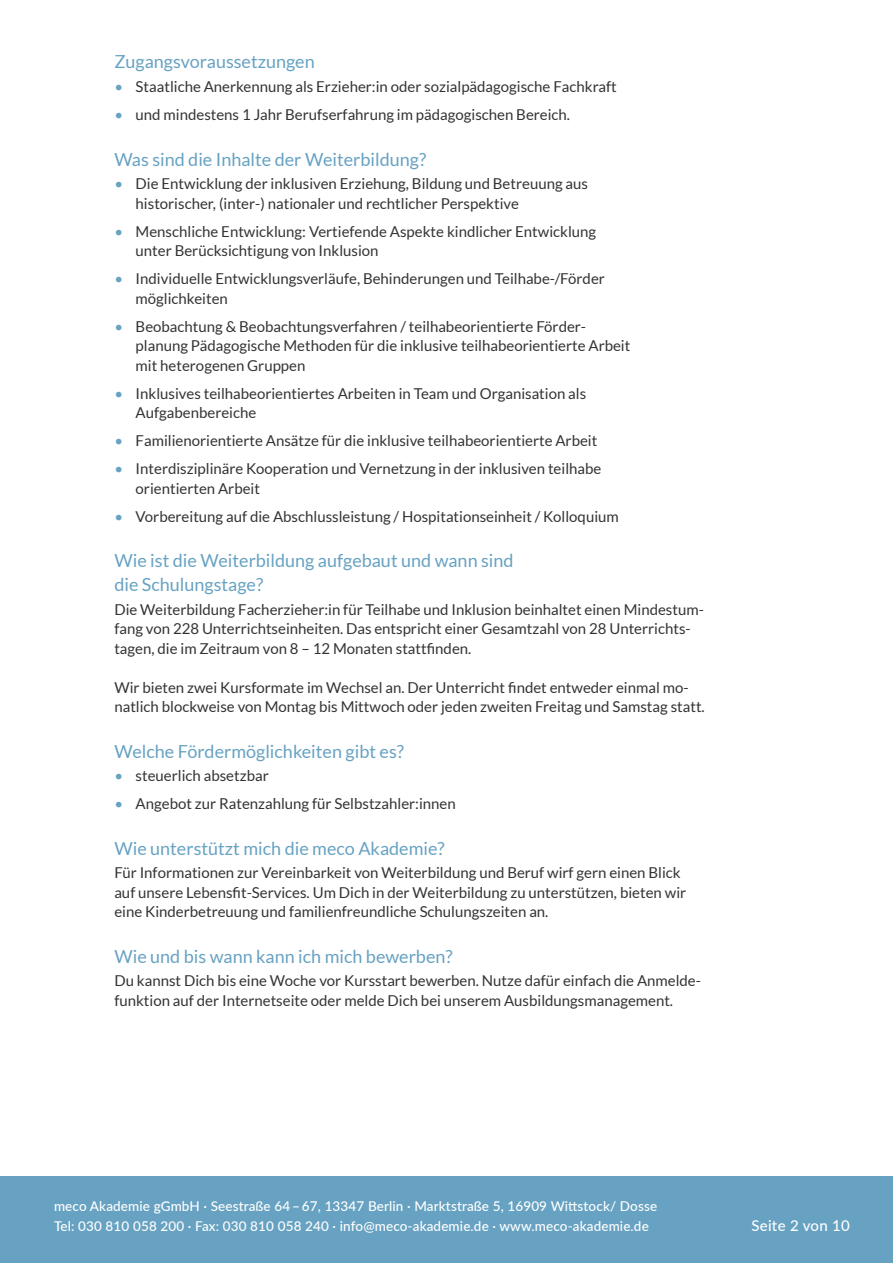
<style>
.page{position:relative;width:893px;height:1263px;background:#fff}
.page>*{position:absolute;margin:0;border:0;box-sizing:border-box;transform-origin:0 0}
.t1{font:18px/24px "Lato";color:#67a2c2}
.Fließtext_letzter{font:15px/19.5px "Lato";color:#333}
.Fließtext{font:15px/19.5px "Lato";color:#333}
.t2{font:500 15px "Lato";letter-spacing:.02em;color:#fff}
.t3{font:500 13.5px/19.5px "Lato";letter-spacing:.01em;color:#fff}
.s1{color:#67a2c2}
</style>
<div class="page">
<div style="left:0;top:1177px;width:893px;height:86px;background:#67a2c2"></div>
<h3 class="t1" style="left:114px;top:50px;width:202px">Zugangsvoraussetzungen</h3>
<p class="Fließtext_letzter" style="left:114px;top:77px;width:504px"><span class="s1">•</span> Staatliche Anerkennung als Erzieher:in oder sozialpädagogische Fachkraft</p>
<p class="Fließtext_letzter" style="left:114px;top:105px;width:457px"><span class="s1">•</span> und mindestens 1 Jahr Berufserfahrung im pädagogischen Bereich.</p>
<h3 class="t1" style="left:114px;top:147px;width:313px">Was sind die Inhalte der Weiterbildung?</h3>
<p class="Fließtext_letzter" style="left:136px;top:174px;width:454px;text-indent:-21px"><span class="s1">•</span> Die Entwicklung der inklusiven Erziehung, Bildung und Betreuung aus historischer, (inter-) nationaler und rechtlicher Perspektive</p>
<p class="Fließtext_letzter" style="left:136px;top:221px;width:462px;text-indent:-21px"><span class="s1">•</span> Menschliche Entwicklung: Vertiefende Aspekte kindlicher Entwicklung unter Berücksichtigung von Inklusion</p>
<p class="Fließtext_letzter" style="left:136px;top:269px;width:471px;text-indent:-21px"><span class="s1">•</span> Individuelle Entwicklungsverläufe, Behinderungen und Teilhabe-/Förder möglichkeiten</p>
<p class="Fließtext_letzter" style="left:136px;top:316px;width:496px;text-indent:-21px"><span class="s1">•</span> Beobachtung &amp; Beobachtungsverfahren / teilhabeorientierte Förder&shy;planung Pädagogische Methoden für die inklusive teilhabeorientierte Arbeit mit heterogenen Gruppen</p>
<p class="Fließtext_letzter" style="left:136px;top:383px;width:452px;text-indent:-21px"><span class="s1">•</span> Inklusives teilhabeorientiertes Arbeiten in Team und Organisation als<br>Aufgabenbereiche</p>
<p class="Fließtext_letzter" style="left:114px;top:431px;width:484px"><span class="s1">•</span> Familienorientierte Ansätze für die inklusive teilhabeorientierte Arbeit</p>
<p class="Fließtext_letzter" style="left:136px;top:459px;width:467px;text-indent:-21px"><span class="s1">•</span> Interdisziplinäre Kooperation und Vernetzung in der inklusiven teilhabe orientierten Arbeit</p>
<p class="Fließtext_letzter" style="left:114px;top:507px;width:506px"><span class="s1">•</span> Vorbereitung auf die Abschlussleistung / Hospitationseinheit / Kolloquium</p>
<h3 class="t1" style="left:114px;top:548px;width:401px">Wie ist die Weiterbildung aufgebaut und wann sind die Schulungstage?</h3>
<p class="Fließtext_letzter" style="left:114px;top:600px;width:591px">Die Weiterbildung Facherzieher:in für Teilhabe und Inklusion beinhaltet einen Mindestum&shy;fang von 228 Unterrichtseinheiten. Das entspricht einer Gesamtzahl von 28 Unterrichts&shy;tagen, die im Zeitraum von 8 – 12 Monaten stattfinden.</p>
<p class="Fließtext_letzter" style="left:114px;top:678px;width:592px">Wir bieten zwei Kursformate im Wechsel an. Der Unterricht findet entweder einmal mo&shy;natlich blockweise von Montag bis Mittwoch oder jeden zweiten Freitag und Samstag statt.</p>
<h3 class="t1" style="left:114px;top:739px;width:291px">Welche Fördermöglichkeiten gibt es?</h3>
<p class="Fließtext_letzter" style="left:114px;top:766px;width:156px"><span class="s1">•</span> steuerlich absetzbar</p>
<p class="Fließtext_letzter" style="left:114px;top:794px;width:343px"><span class="s1">•</span> Angebot zur Ratenzahlung für Selbstzahler:innen</p>
<h3 class="t1" style="left:114px;top:836px;width:332px">Wie unterstützt mich die meco Akademie?</h3>
<p class="Fließtext_letzter" style="left:114px;top:863px;width:573px">Für Informationen zur Vereinbarkeit von Weiterbildung und Beruf wirf gern einen Blick auf unsere Lebensfit-Services. Um Dich in der Weiterbildung zu unterstützen, bieten wir eine Kinderbetreuung und familienfreundliche Schulungszeiten an.</p>
<h3 class="t1" style="left:114px;top:944px;width:340px">Wie und bis wann kann ich mich bewerben?</h3>
<p class="Fließtext" style="left:114px;top:971px;width:588px">Du kannst Dich bis eine Woche vor Kursstart bewerben. Nutze dafür einfach die Anmelde&shy;funktion auf der Internetseite oder melde Dich bei unserem Ausbildungsmanagement.</p>
<p class="t3" style="left:54px;top:1196px;width:605px">meco Akademie gGmbH · Seestraße 64 – 67, 13347 Berlin · Marktstraße 5, 16909 Wittstock/ Dosse<br>Tel: 030 810 058 200 · Fax: 030 810 058 240 · info@meco-akademie.de · www.meco-akademie.de</p>
<p class="t2" style="left:751px;top:1215px;width:100px">Seite 2 von 10</p>
</div>
